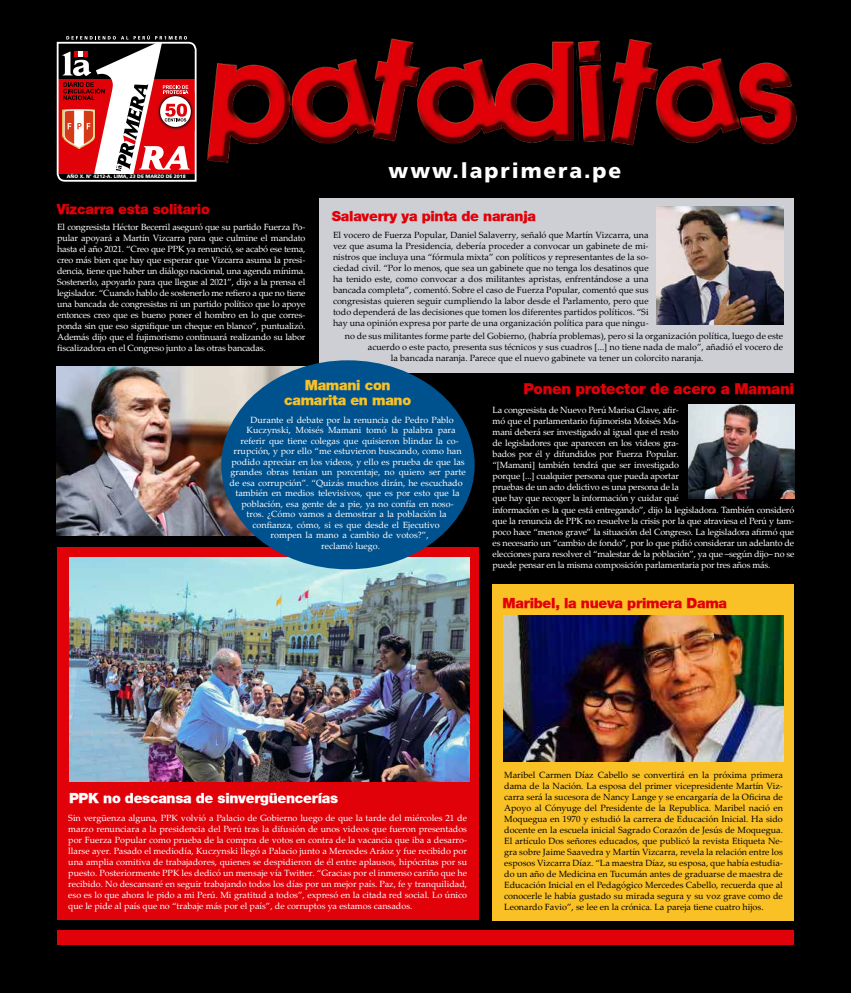
<style>
.page{position:relative;width:851px;height:993px;background:#fff}
.page>*{position:absolute;margin:0;border:0;box-sizing:border-box;transform-origin:0 0}
.t1{font:900 21px "Frutiger";letter-spacing:.09em;color:#fff}
.t2{font:900 15px "Helvetica Neue";letter-spacing:-.02em;color:#e00109}
.t3{font:900 14px "Helvetica Neue";letter-spacing:-.02em;color:#e00109}
.t4{font:900 14px "Helvetica Neue";letter-spacing:-.02em;color:#fff}
.t5{font:900 14px/15px "Helvetica Neue";letter-spacing:-.02em;color:#f9c126;text-align:center}
.t6{font:9px/11px "Palatino Linotype";color:#fff;text-align:justify}
.t7{font:9px/11px "Palatino Linotype";color:#000;text-align:justify}
.t8{font:900 4.9px "Frutiger";color:#fff}
</style>
<div class="page">
<div style="left:0;top:0;width:850px;height:992px;background:#000"></div>
<div style="left:319px;top:198px;width:474px;height:174px;background:#cecfd4"></div>
<svg style="left:57px;top:35px;width:139px;height:147px"></svg>
<img style="left:207px;top:38px;width:590px;height:125px">
<div style="left:57px;top:929px;width:736px;height:15px;background:#e00109"></div>
<div style="left:57px;top:547px;width:421px;height:372px;background:#e00109"></div>
<div style="left:492px;top:584px;width:302px;height:337px;background:#f9c126"></div>
<img style="left:503px;top:615px;width:280px;height:146px">
<img style="left:70px;top:557px;width:399px;height:223px">
<img style="left:57px;top:367px;width:243px;height:168px">
<div style="left:221px;top:360px;width:253px;height:209px;background:#00528e;border-radius:50%"></div>
<img style="left:656px;top:206px;width:127px;height:118px">
<img style="left:688px;top:404px;width:106px;height:94px">
<p class="t8" style="left:67px;top:173px;width:120px">AÑO X. N° 4212-A. LIMA, 23 DE MARZO DE 2018</p>
<h1 class="t1" style="left:388px;top:158px;width:234px">www.laprimera.pe</h1>
<h3 class="t3" style="left:57px;top:200px;width:155px">Vizcarra esta solitario</h3>
<h3 class="t3" style="left:332px;top:207px;width:206px">Salaverry ya pinta de naranja</h3>
<p class="t6" style="left:57px;top:221px;width:250px">El congresista Héctor Becerril aseguró que su partido Fuerza Po&shy;pular apoyará a Martín Vizcarra para que culmine el mandato hasta el año 2021. “Creo que PPK ya renunció, se acabó ese tema, creo más bien que hay que esperar que Vizcarra asuma la presi&shy;dencia, tiene que haber un diálogo nacional, una agenda mínima.<br>Sostenerlo, apoyarlo para que llegue al 2021”, dijo a la prensa el legislador. “Cuando hablo de sostenerlo me refiero a que no tiene una bancada de congresistas ni un partido político que lo apoye entonces creo que es bueno poner el hombro en lo que corres&shy;ponda sin que eso signifique un cheque en blanco”, puntualizó.<br>Además dijo que el fujimorismo continuará realizando su labor fiscalizadora en el Congreso junto a las otras bancadas.</p>
<p class="t7" style="left:333px;top:229px;width:317px">El vocero de Fuerza Popular, Daniel Salaverry, señaló que Martín Vizcarra, una vez que asuma la Presidencia, debería proceder a convocar un gabinete de mi&shy;nistros que incluya una “fórmula mixta” con políticos y representantes de la so&shy;ciedad civil. “Por lo menos, que sea un gabinete que no tenga los desatinos que ha tenido este, como convocar a dos militantes apristas, enfrentándose a una bancada completa”, comentó. Sobre el caso de Fuerza Popular, comentó que sus congresistas quieren seguir cumpliendo la labor desde el Parlamento, pero que todo dependerá de las decisiones que tomen los diferentes partidos políticos. “Si hay una opinión expresa por parte de una organización política para que ningu-</p>
<p class="t7" style="left:345px;top:330px;width:440px">no de sus militantes forme parte del Gobierno, (habría problemas), pero si la organización política, luego de este</p>
<p class="t7" style="left:368px;top:341px;width:417px">acuerdo o este pacto, presenta sus técnicos y sus cuadros [...] no tiene nada de malo”, añadió el vocero de</p>
<p class="t7" style="left:391px;top:352px;width:314px">la bancada naranja. Parece que el nuevo gabinete va tener un colorcito naranja.</p>
<h3 class="t5" style="left:284px;top:377px;width:128px">Mamani con camarita en mano</h3>
<p class="t6" style="left:250px;top:413px;width:205px">Durante el debate por la renuncia de Pedro Pablo</p>
<p class="t6" style="left:246px;top:424px;width:211px">Kuczynski, Moisés Mamani tomó la palabra para</p>
<p class="t6" style="left:240px;top:434px;width:219px">referir que tiene colegas que quisieron blindar la co-</p>
<p class="t6" style="left:233px;top:445px;width:230px">rrupción, y por ello “me estuvieron buscando, como han</p>
<p class="t6" style="left:231px;top:455px;width:234px">podido apreciar en los videos, y ello es prueba de que las</p>
<p class="t6" style="left:230px;top:466px;width:237px">grandes obras tenían un porcentaje, no quiero ser parte</p>
<p class="t6" style="left:229px;top:476px;width:235px">de esa corrupción”. “Quizás muchos dirán, he escuchado</p>
<p class="t6" style="left:235px;top:487px;width:225px">también en medios televisivos, que es por esto que la</p>
<p class="t6" style="left:241px;top:497px;width:213px">población, esa gente de a pie, ya no confía en noso-</p>
<p class="t6" style="left:246px;top:508px;width:202px">tros. ¿Cómo vamos a demostrar a la población la</p>
<p class="t6" style="left:252px;top:518px;width:189px">confianza, cómo, si es que desde el Ejecutivo</p>
<p class="t6" style="left:270px;top:529px;width:160px">rompen la mano a cambio de votos?”,</p>
<p class="t6" style="left:321px;top:539px;width:60px">reclamó luego.</p>
<h2 class="t2" style="left:523px;top:380px;width:272px">Ponen protector de acero a Mamani</h2>
<p class="t6" style="left:492px;top:404px;width:188px">La congresista de Nuevo Perú Marisa Glave, afir&shy;mó que el parlamentario fujimorista Moisés Ma&shy;mani deberá ser investigado al igual que el resto de legisladores que aparecen en los videos gra&shy;bados por él y difundidos por Fuerza Popular. “[Mamani] también tendrá que ser investigado porque [...] cualquier persona que pueda aportar pruebas de un acto delictivo es una persona de la que hay que recoger la información y cuidar qué</p>
<p class="t6" style="left:492px;top:503px;width:303px">información es la que está entregando”, dijo la legisladora. También consideró que la renuncia de PPK no resuelve la crisis por la que atraviesa el Perú y tam&shy;poco hace “menos grave” la situación del Congreso. La legisladora afirmó que es necesario un “cambio de fondo”, por lo que pidió considerar un adelanto de elecciones para resolver el “malestar de la población”, ya que –según dijo– no se puede pensar en la misma composición parlamentaria por tres años más.</p>
<h3 class="t3" style="left:502px;top:594px;width:226px">Maribel, la nueva primera Dama</h3>
<h3 class="t4" style="left:69px;top:789px;width:270px">PPK no descansa de sinvergüencerías</h3>
<p class="t6" style="left:68px;top:811px;width:400px">Sin vergüenza alguna, PPK volvió a Palacio de Gobierno luego de que la tarde del miércoles 21 de marzo renunciara a la presidencia del Perú tras la difusión de unos videos que fueron presentados por Fuerza Popular como prueba de la compra de votos en contra de la vacancia que iba a desarro&shy;llarse ayer. Pasado el mediodía, Kuczynski llegó a Palacio junto a Mercedes Aráoz y fue recibido por una amplia comitiva de trabajadores, quienes se despidieron de él entre aplausos, hipócritas por su puesto. Posteriormente PPK les dedicó un mensaje vía Twitter. “Gracias por el inmenso cariño que he recibido. No descansaré en seguir trabajando todos los días por un mejor país. Paz, fe y tranquilidad, eso es lo que ahora le pido a mi Perú. Mi gratitud a todos”, expresó en la citada red social. Lo único que le pide al país que no “trabaje más por el país”, de corruptos ya estamos cansados.</p>
<p class="t7" style="left:504px;top:768px;width:280px">Maribel Carmen Díaz Cabello se convertirá en la próxima primera dama de la Nación. La esposa del primer vicepresidente Martín Viz&shy;carra será la sucesora de Nancy Lange y se encargaría de la Oficina de Apoyo al Cónyuge del Presidente de la Republica. Maribel nació en Moquegua en 1970 y estudió la carrera de Educación Inicial. Ha sido docente en la escuela inicial Sagrado Corazón de Jesús de Moquegua.<br>El artículo Dos señores educados, que publicó la revista Etiqueta Ne&shy;gra sobre Jaime Saavedra y Martín Vizcarra, revela la relación entre los esposos Vizcarra Díaz. “La maestra Díaz, su esposa, que había estudia&shy;do un año de Medicina en Tucumán antes de graduarse de maestra de Educación Inicial en el Pedagógico Mercedes Cabello, recuerda que al conocerle le había gustado su mirada segura y su voz grave como de Leonardo Favio”, se lee en la crónica. La pareja tiene cuatro hijos.</p>
</div>
